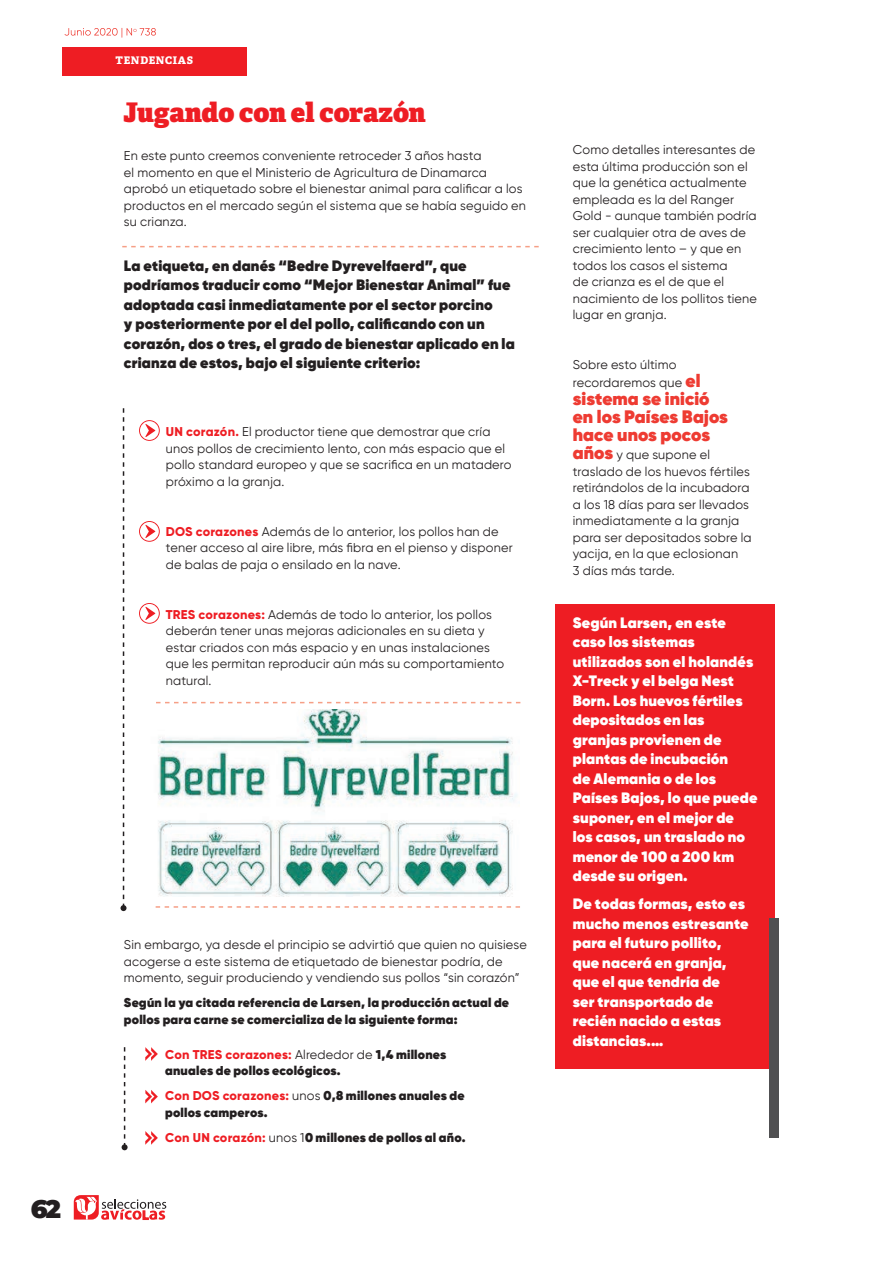
<style>
.page{position:relative;width:893px;height:1263px;background:#fff}
.page>*{position:absolute;margin:0;border:0;box-sizing:border-box;transform-origin:0 0}
.t1{font:800 27px "Adelle";letter-spacing:-.005em;color:#ee1d23}
.t2{font:900 25.5px "Montserrat";color:#231f20}
.t3{font:800 18px/18px "Gilroy";color:#ee3b32}
.t4{font:800 15px/19.5px "Gilroy";letter-spacing:.01em;color:#fff}
.t5{font:800 15px/19.5px "Gilroy";letter-spacing:.01em;color:#231f20}
.t6{font:12.75px/16.5px "Gilroy";letter-spacing:.015em;color:#231f20}
.t7{font:800 12.75px/16.5px "Gilroy";letter-spacing:.015em;color:#231f20}
.t8{font:800 10.5px "Adelle";letter-spacing:.06em;color:#fff}
.s1{font-weight:800;color:#ee1d23}
.s2{color:#ee1d23}
.s3{font-weight:400}
.s4{font-weight:800;font-size:18px;color:#ee3b32}
</style>
<div class="page">
<svg style="left:74px;top:1195px;width:92px;height:25px"></svg>
<div style="left:62px;top:47px;width:185px;height:28px;background:#ee1d23"></div>
<svg style="left:65px;top:28px;width:91px;height:10px"></svg>
<div style="left:556px;top:604px;width:219px;height:465px;background:#ee1d23"></div>
<svg style="left:145px;top:1047px;width:13px;height:14px"></svg>
<svg style="left:145px;top:1090px;width:13px;height:13px"></svg>
<svg style="left:145px;top:1131px;width:13px;height:14px"></svg>
<img style="left:158px;top:709px;width:359px;height:187px">
<svg style="left:156px;top:702px;width:364px;height:1px"></svg>
<svg style="left:156px;top:906px;width:364px;height:2px"></svg>
<svg style="left:139px;top:420px;width:21px;height:21px"></svg>
<svg style="left:139px;top:521px;width:21px;height:21px"></svg>
<svg style="left:139px;top:603px;width:21px;height:21px"></svg>
<svg style="left:121px;top:408px;width:6px;height:503px"></svg>
<svg style="left:122px;top:1047px;width:6px;height:103px"></svg>
<div style="left:769px;top:918px;width:9px;height:219px;background:#505052"></div>
<svg style="left:122px;top:246px;width:417px;height:1px"></svg>
<h2 class="t2" style="left:31px;top:1189px;width:32px">62</h2>
<p class="t8" style="left:115px;top:54px;width:79px">TENDENCIAS</p>
<h1 class="t1" style="left:124px;top:95px;width:304px">Jugando con el corazón</h1>
<p class="t6" style="left:124px;top:147px;width:404px">En este punto creemos conveniente retroceder 3 años hasta<br>el momento en que el Ministerio de Agricultura de Dinamarca aprobó un etiquetado sobre el bienestar animal para calificar a los productos en el mercado según el sistema que se había seguido en su crianza.</p>
<p class="t5" style="left:124px;top:256px;width:392px">La etiqueta, en danés “Bedre Dyrevelfaerd”, que podríamos traducir como “Mejor Bienestar Animal” fue adoptada casi inmediatamente por el sector porcino<br>y posteriormente por el del pollo, calificando con un corazón, dos o tres, el grado de bienestar aplicado en la crianza de estos, bajo el siguiente criterio:</p>
<p class="t6" style="left:166px;top:424px;width:347px"><span class="s1">UN corazón.</span> El productor tiene que demostrar que cría unos pollos de crecimiento lento, con más espacio que el pollo standard europeo y que se sacrifica en un matadero próximo a la granja.</p>
<p class="t6" style="left:166px;top:523px;width:348px"><span class="s1">DOS corazones</span> Además de lo anterior, los pollos han de tener acceso al aire libre, más fibra en el pienso y disponer de balas de paja o ensilado en la nave.</p>
<p class="t6" style="left:166px;top:606px;width:340px"><span class="s1">TRES corazones:</span> Además de todo lo anterior, los pollos deberán tener unas mejoras adicionales en su dieta y estar criados con más espacio y en unas instalaciones que les permitan reproducir aún más su comportamiento natural.</p>
<p class="t6" style="left:124px;top:936px;width:404px">Sin embargo, ya desde el principio se advirtió que quien no quisiese acogerse a este sistema de etiquetado de bienestar podría, de momento, seguir produciendo y vendiendo sus pollos “sin corazón”</p>
<p class="t7" style="left:124px;top:994px;width:387px">Según la ya citada referencia de Larsen, la producción actual de pollos para carne se comercializa de la siguiente forma:</p>
<p class="t7" style="left:165px;top:1046px;width:283px"><span class="s2">Con TRES corazones:</span> <span class="s3">Alrededor de</span> 1,4 millones anuales de pollos ecológicos.</p>
<p class="t7" style="left:165px;top:1087px;width:301px"><span class="s2">Con DOS corazones:</span> <span class="s3">unos</span> 0,8 millones anuales de pollos camperos.</p>
<p class="t7" style="left:165px;top:1129px;width:302px"><span class="s2">Con UN corazón:</span> <span class="s3">unos 1</span>0 millones de pollos al año.</p>
<p class="t6" style="left:573px;top:141px;width:186px">Como detalles interesantes de esta última producción son el que la genética actualmente empleada es la del Ranger<br>Gold - aunque también podría ser cualquier otra de aves de crecimiento lento – y que en todos los casos el sistema<br>de crianza es el de que el nacimiento de los pollitos tiene lugar en granja.</p>
<p class="t6" style="left:573px;top:355px;width:129px;line-height:18px">Sobre esto último recordaremos que <span class="s4">el</span></p>
<h3 class="t3" style="left:573px;top:390px;width:157px">sistema se inició en los Países Bajos hace unos pocos</h3>
<p class="t6" style="left:573px;top:446px;width:180px"><span class="s4">años</span> y que supone el traslado de los huevos fértiles retirándolos de la incubadora a los 18 días para ser llevados inmediatamente a la granja para ser depositados sobre la yacija, en la que eclosionan<br>3 días más tarde.</p>
<p class="t4" style="left:573px;top:612px;width:186px">Según Larsen, en este caso los sistemas utilizados son el holandés<br>X-Treck y el belga Nest<br>Born. Los huevos fértiles depositados en las granjas provienen de plantas de incubación<br>de Alemania o de los<br>Países Bajos, lo que puede suponer, en el mejor de los casos, un traslado no menor de 100 a 200 km desde su origen.</p>
<p class="t4" style="left:573px;top:894px;width:177px">De todas formas, esto es mucho menos estresante para el futuro pollito, que nacerá en granja, que el que tendría de<br>ser transportado de recién nacido a estas distancias.…</p>
</div>
